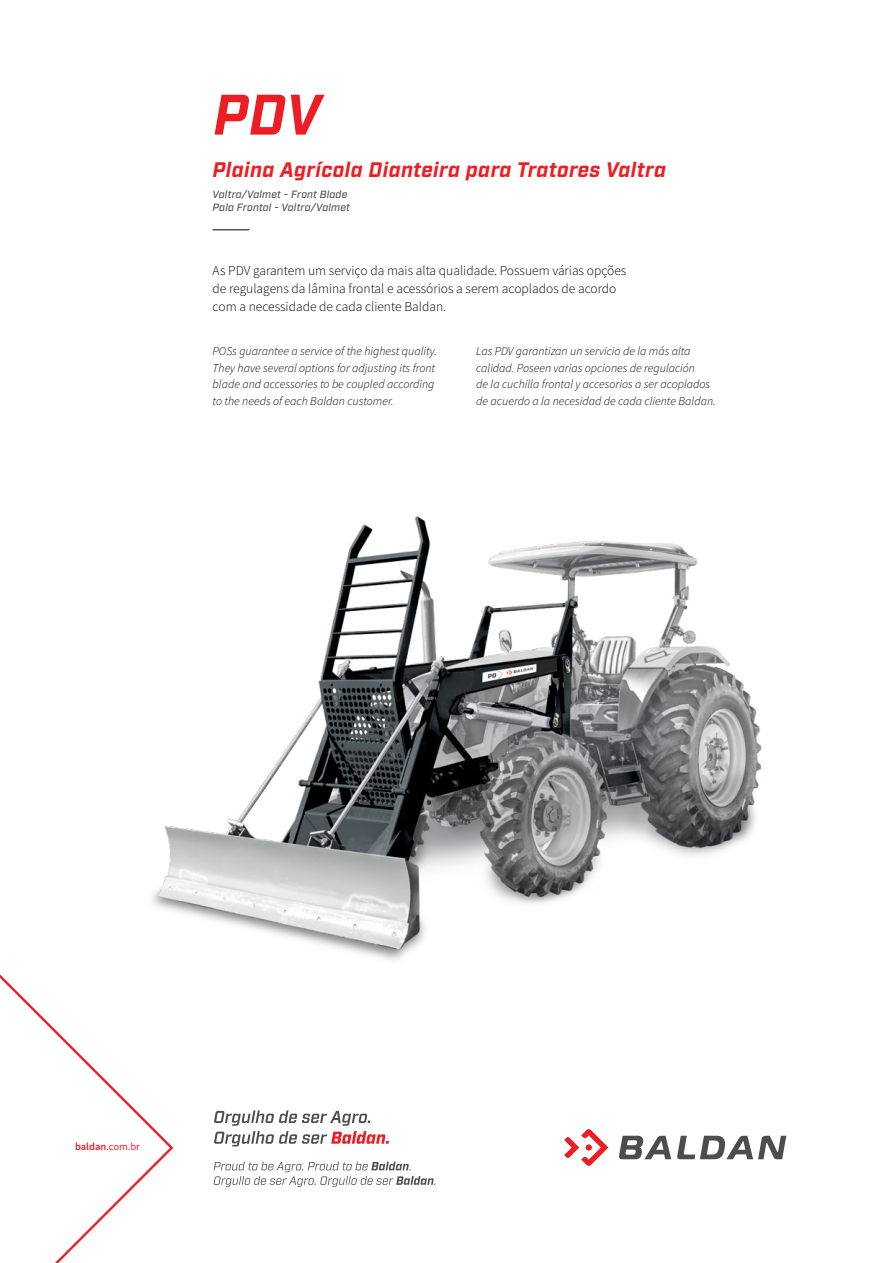
<style>
.page{position:relative;width:893px;height:1263px;background:#fff}
.page>*{position:absolute;margin:0;border:0;box-sizing:border-box;transform-origin:0 0}
.t1{font:italic 700 57px "Industry";color:#ed1d24}
.t2{font:italic 700 21px "Industry";letter-spacing:.02em;color:#ed1d24}
.t3{font:300 13.5px "Source Sans Pro";color:#000}
.t4{font:italic 300 12px/16.5px "Source Sans Pro";color:#000}
.t5{font:italic 500 10.5px "Industry";letter-spacing:.02em;color:#4d4d4f}
.t6{font:10.5px "Source Sans Pro";color:#ed1d24}
.s1{font-weight:600}
</style>
<div class="page">
<svg style="left:564px;top:1129px;width:44px;height:37px"></svg>
<svg style="left:619px;top:1136px;width:167px;height:23px"></svg>
<svg style="left:0;top:974px;width:174px;height:289px"></svg>
<svg style="left:214px;top:1110px;width:175px;height:36px"></svg>
<svg style="left:214px;top:1162px;width:221px;height:25px"></svg>
<hr style="left:213px;top:229px;width:36px;height:1px;background:#000">
<img style="left:152px;top:516px;width:610px;height:444px">
<p class="t1" style="left:213px;top:81px;width:110px">PDV</p>
<p class="t2" style="left:213px;top:157px;width:455px">Plaina Agrícola Dianteira para Tratores Valtra</p>
<p class="t5" style="left:213px;top:188px;width:136px">Valtra/Valmet - Front Blade</p>
<p class="t5" style="left:213px;top:201px;width:139px">Pala Frontal - Valtra/Valmet</p>
<p class="t3" style="left:213px;top:262px;width:415px">As PDV garantem um serviço da mais alta qualidade. Possuem várias opções</p>
<p class="t3" style="left:213px;top:280px;width:405px">de regulagens da lâmina frontal e acessórios a serem acoplados de acordo</p>
<p class="t3" style="left:213px;top:298px;width:235px">com a necessidade de cada cliente Baldan.</p>
<p class="t4" style="left:213px;top:343px;width:226px">POSs guarantee a service of the highest quality.<br>They have several options for adjusting its front blade and accessories to be coupled according</p>
<p class="t4" style="left:213px;top:393px;width:183px">to the needs of each Baldan customer.</p>
<p class="t4" style="left:476px;top:343px;width:216px">Las PDV garantizan un servicio de la más alta</p>
<p class="t4" style="left:476px;top:360px;width:220px">calidad. Poseen varias opciones de regulación</p>
<p class="t4" style="left:476px;top:376px;width:235px">de la cuchilla frontal y accesorios a ser acoplados</p>
<p class="t4" style="left:476px;top:393px;width:241px">de acuerdo a la necesidad de cada cliente Baldan.</p>
<p class="t6" style="left:75px;top:1140px;width:66px"><span class="s1">baldan</span>.com.br</p>
</div>
